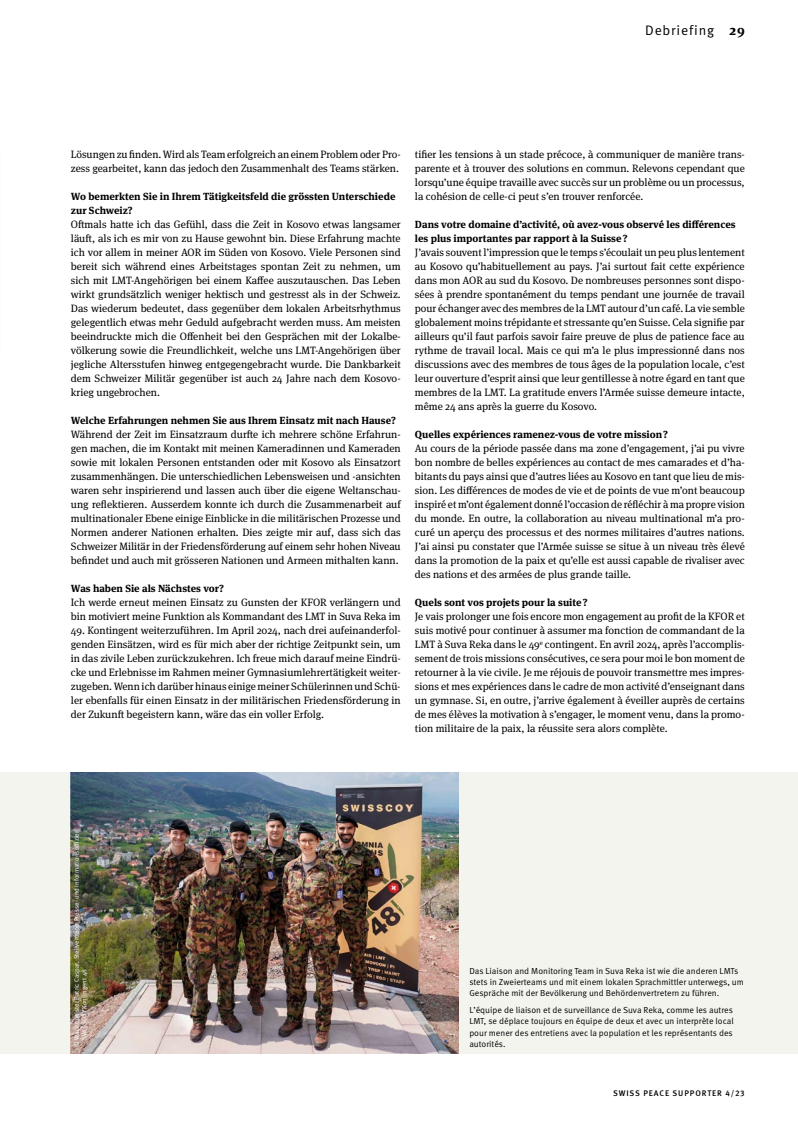
<style>
.page{position:relative;width:798px;height:1127px;background:#fff}
.page>*{position:absolute;margin:0;border:0;box-sizing:border-box;transform-origin:0 0}
.t1{font:13.75px "Meta Pro";letter-spacing:.06em;color:#000}
.t2{font:10.62px/14px "Meta Serif OT";color:#000;text-align:justify}
.t3{font:700 10.25px/14px "Meta Serif OT";color:#000}
.t4{font:8.75px/11.2px "Meta Pro";color:#000}
.t5{font:500 8.12px "Meta Pro";letter-spacing:.11em;color:#000}
.t6{font:6.5px/7.5px "Meta Pro";color:#fff}
.s1{font-family:"Meta Serif OT";font-weight:700}
.s2{font-style:inherit}
</style>
<div class="page">
<div style="left:0;top:772px;width:797px;height:282px;background:#f4f4ef"></div>
<img style="left:71px;top:772px;width:387px;height:282px">
<p class="t1" style="left:645px;top:22px;width:101px">Debriefing <span class="s1">29</span></p>
<p class="t2" style="left:71px;top:147px;width:331px">Lösungen zu finden. Wird als Team erfolgreich an einem Problem oder Pro&shy;zess gearbeitet, kann das jedoch den Zusammenhalt des Teams stärken.</p>
<p class="t3" style="left:71px;top:189px;width:326px">Wo bemerkten Sie in Ihrem Tätigkeitsfeld die grössten Unterschiede zur Schweiz?</p>
<p class="t2" style="left:71px;top:217px;width:331px">Oftmals hatte ich das Gefühl, dass die Zeit in Kosovo etwas langsamer läuft, als ich es mir von zu Hause gewohnt bin. Diese Erfahrung machte ich vor allem in meiner AOR im Süden von Kosovo. Viele Personen sind bereit sich während eines Arbeitstages spontan Zeit zu nehmen, um sich mit LMT-Angehörigen bei einem Kaffee auszutauschen. Das Leben wirkt grundsätzlich weniger hektisch und gestresst als in der Schweiz.<br>Das wiederum bedeutet, dass gegenüber dem lokalen Arbeitsrhythmus gelegentlich etwas mehr Geduld aufgebracht werden muss. Am meisten beeindruckte mich die Offenheit bei den Gesprächen mit der Lokalbe&shy;völkerung sowie die Freundlichkeit, welche uns LMT-Angehörigen über jegliche Altersstufen hinweg entgegengebracht wurde. Die Dankbarkeit dem Schweizer Militär gegenüber ist auch 24 Jahre nach dem Kosovo&shy;krieg ungebrochen.</p>
<p class="t3" style="left:71px;top:413px;width:326px">Welche Erfahrungen nehmen Sie aus Ihrem Einsatz mit nach Hause?</p>
<p class="t2" style="left:71px;top:427px;width:331px">Während der Zeit im Einsatzraum durfte ich mehrere schöne Erfahrun&shy;gen machen, die im Kontakt mit meinen Kameradinnen und Kameraden sowie mit lokalen Personen entstanden oder mit Kosovo als Einsatzort zusammenhängen. Die unterschiedlichen Lebensweisen und -ansichten waren sehr inspirierend und lassen auch über die eigene Weltanschau&shy;ung reflektieren. Ausserdem konnte ich durch die Zusammenarbeit auf multina tionaler Ebene einige Einblicke in die militärischen Prozesse und Normen anderer Nationen erhalten. Dies zeigte mir auf, dass sich das Schweizer Militär in der Friedensförderung auf einem sehr hohen Niveau befindet und auch mit grösseren Nationen und Armeen mithalten kann.</p>
<p class="t3" style="left:71px;top:581px;width:154px">Was haben Sie als Nächstes vor?</p>
<p class="t2" style="left:71px;top:595px;width:331px">Ich werde erneut meinen Einsatz zu Gunsten der KFOR verlängern und bin motiviert meine Funktion als Kommandant des LMT in Suva Reka im</p>
<p class="t2" style="left:71px;top:623px;width:331px">49. Kontingent weiterzuführen. Im April 2024, nach drei aufeinanderfol&shy;genden Einsätzen, wird es für mich aber der richtige Zeitpunkt sein, um in das zivile Leben zurückzukehren. Ich freue mich darauf meine Eindrü&shy;cke und Erlebnisse im Rahmen meiner Gymnasiumlehrertätigkeit weiter&shy;zugeben. Wenn ich darüber hinaus einige meiner Schülerinnen und Schü&shy;ler ebenfalls für einen Einsatz in der militärischen Friedensförderung in der Zukunft begeistern kann, wäre das ein voller Erfolg.</p>
<p class="t2" style="left:415px;top:147px;width:331px">tifier les tensions à un stade précoce, à communiquer de manière trans&shy;parente et à trouver des solutions en commun. Relevons cependant que lorsqu’une équipe travaille avec succès sur un problème ou un processus, la cohésion de celle-ci peut s’en trouver renforcée.</p>
<p class="t3" style="left:415px;top:217px;width:322px">Dans votre domaine d’activité, où avez-vous observé les différences les plus importantes par rapport à la Suisse ?</p>
<p class="t2" style="left:415px;top:245px;width:331px">J’avais souvent l’impression que le temps s’écoulait un peu plus lentement au Kosovo qu’habituellement au pays. J’ai surtout fait cette expérience dans mon AOR au sud du Kosovo. De nombreuses personnes sont dispo&shy;sées à prendre spontanément du temps pendant une journée de travail pour échanger avec des membres de la LMT autour d’un café. La vie semble globalement moins trépidante et stressante qu’en Suisse. Cela signifie par ailleurs qu’il faut parfois savoir faire preuve de plus de patience face au rythme de travail local. Mais ce qui m’a le plus impressionné dans nos discussions avec des membres de tous âges de la population locale, c’est leur ouverture d’esprit ainsi que leur gentillesse à notre égard en tant que membres de la LMT. La gratitude envers l’Armée suisse demeure intacte, même 24 ans après la guerre du Kosovo.</p>
<p class="t3" style="left:415px;top:427px;width:254px">Quelles expériences ramenez-vous de votre mission?</p>
<p class="t2" style="left:415px;top:441px;width:331px">Au cours de la période passée dans ma zone d’engagement, j’ai pu vivre bon nombre de belles expériences au contact de mes camarades et d’ha&shy;bitants du pays ainsi que d’autres liées au Kosovo en tant que lieu de mis&shy;sion. Les différences de modes de vie et de points de vue m’ont beaucoup inspiré et m’ont également donné l’occasion de réfléchir à ma propre vision du monde. En outre, la collaboration au niveau multinational m’a pro&shy;curé un aperçu des processus et des normes militaires d’autres nations.<br>J’ai ainsi pu constater que l’Armée suisse se situe à un niveau très élevé dans la promotion de la paix et qu’elle est aussi capable de rivaliser avec des nations et des armées de plus grande taille.</p>
<p class="t3" style="left:415px;top:595px;width:174px">Quels sont vos projets pour la suite ?</p>
<p class="t2" style="left:415px;top:609px;width:331px">Je vais prolonger une fois encore mon engagement au profit de la KFOR et suis motivé pour continuer à assumer ma fonction de commandant de la LMT à Suva Reka dans le 49<sup>e</sup> contingent. En avril 2024, après l’accomplis&shy;sement de trois missions consécutives, ce sera pour moi le bon moment de retourner à la vie civile. Je me réjouis de pouvoir transmettre mes impres&shy;sions et mes expériences dans le cadre de mon activité d’enseignant dans un gymnase. Si, en outre, j’arrive également à éveiller auprès de certains de mes élèves la motivation à s’engager, le moment venu, dans la promo&shy;tion militaire de la paix, la réussite sera alors complète.</p>
<p class="t6" style="left:73px;top:1039px;width:210px;text-indent:-7px;rotate:-90deg"><span class="s2">©</span> Wachtmeister Patric Caspar, Stellvertreter Presse- und Informationsoffizier<br>SWISSCOY Kontingent 48</p>
<p class="t4" style="left:469px;top:965px;width:276px">Das Liaison and Monitoring Team in Suva Reka ist wie die anderen LMTs stets in Zweierteams und mit einem lokalen Sprachmittler unterwegs, um<br>Gespräche mit der Bevölkerung und Behördenvertretern zu führen.</p>
<p class="t4" style="left:469px;top:1004px;width:266px;text-align:justify">L’équipe de liaison et de surveillance de Suva Reka, comme les autres LMT, se déplace toujours en équipe de deux et avec un interprète local pour mener des entretiens avec la population et les représentants des autorités.</p>
<p class="t5" style="left:613px;top:1088px;width:133px">SWISS PEACE SUPPORTER 4/23</p>
</div>
